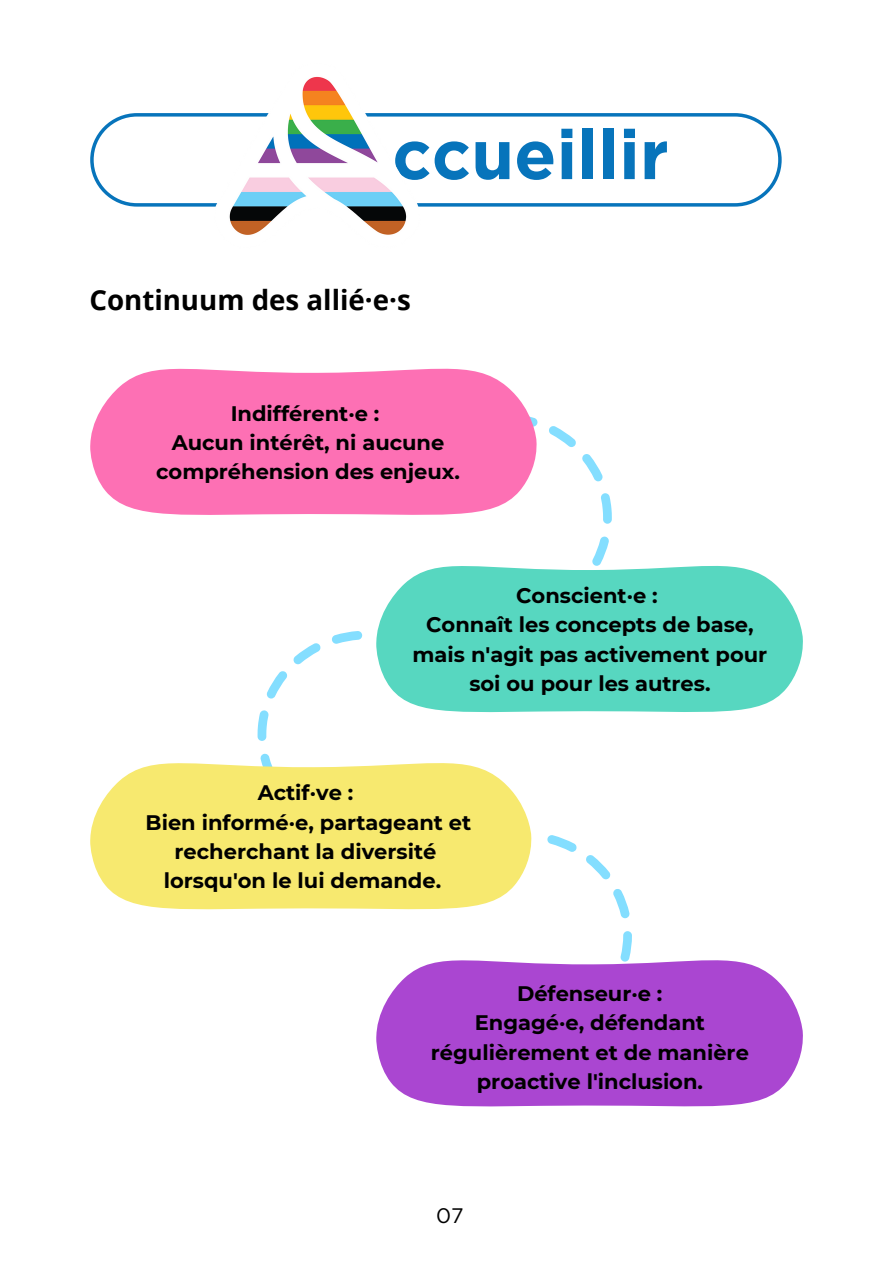
<style>
.page{position:relative;width:894px;height:1264px;background:#fff}
.page>*{position:absolute;margin:0;border:0;box-sizing:border-box;transform-origin:0 0}
.t1{font:700 69px "Gotham";color:#0774bb}
.t2{font:700 27.6px "Open Sans";color:#000}
.t3{font:700 21px/29.2px "Montserrat";color:#000;text-align:center}
.t4{font:21px "Gotham";color:#000}
</style>
<div class="page">
<svg style="left:90px;top:113px;width:691px;height:94px"></svg>
<img style="left:205px;top:76px;width:224px;height:159px">
<svg style="left:257px;top:420px;width:374px;height:528px"></svg>
<svg style="left:90px;top:368px;width:447px;height:154px;background:#fd83be"></svg>
<svg style="left:375px;top:554px;width:428px;height:165px;fill:#57d7c0"></svg>
<svg style="left:90px;top:751px;width:442px;height:165px;fill:#f7e96f"></svg>
<svg style="left:376px;top:948px;width:427px;height:159px;fill:#aa46d1"></svg>
<h1 class="t1" style="left:392px;top:113px;width:278px">ccueillir</h1>
<h2 class="t2" style="left:89px;top:280px;width:323px">Continuum des allié·e·s</h2>
<p class="t3" style="left:156px;top:399px;width:305px">Indifférent·e :<br>Aucun intérêt, ni aucune compréhension des enjeux.</p>
<p class="t3" style="left:412px;top:581px;width:356px">Conscient·e :<br>Connaît les concepts de base, mais n'agit pas activement pour soi ou pour les autres.</p>
<p class="t3" style="left:145px;top:778px;width:327px">Actif·ve :<br>Bien informé·e, partageant et recherchant la diversité lorsqu'on le lui demande.</p>
<p class="t3" style="left:431px;top:978px;width:319px">Défenseur·e :<br>Engagé·e, défendant régulièrement et de manière proactive l'inclusion.</p>
<p class="t4" style="left:436px;top:1202px;width:29px">07</p>
</div>
